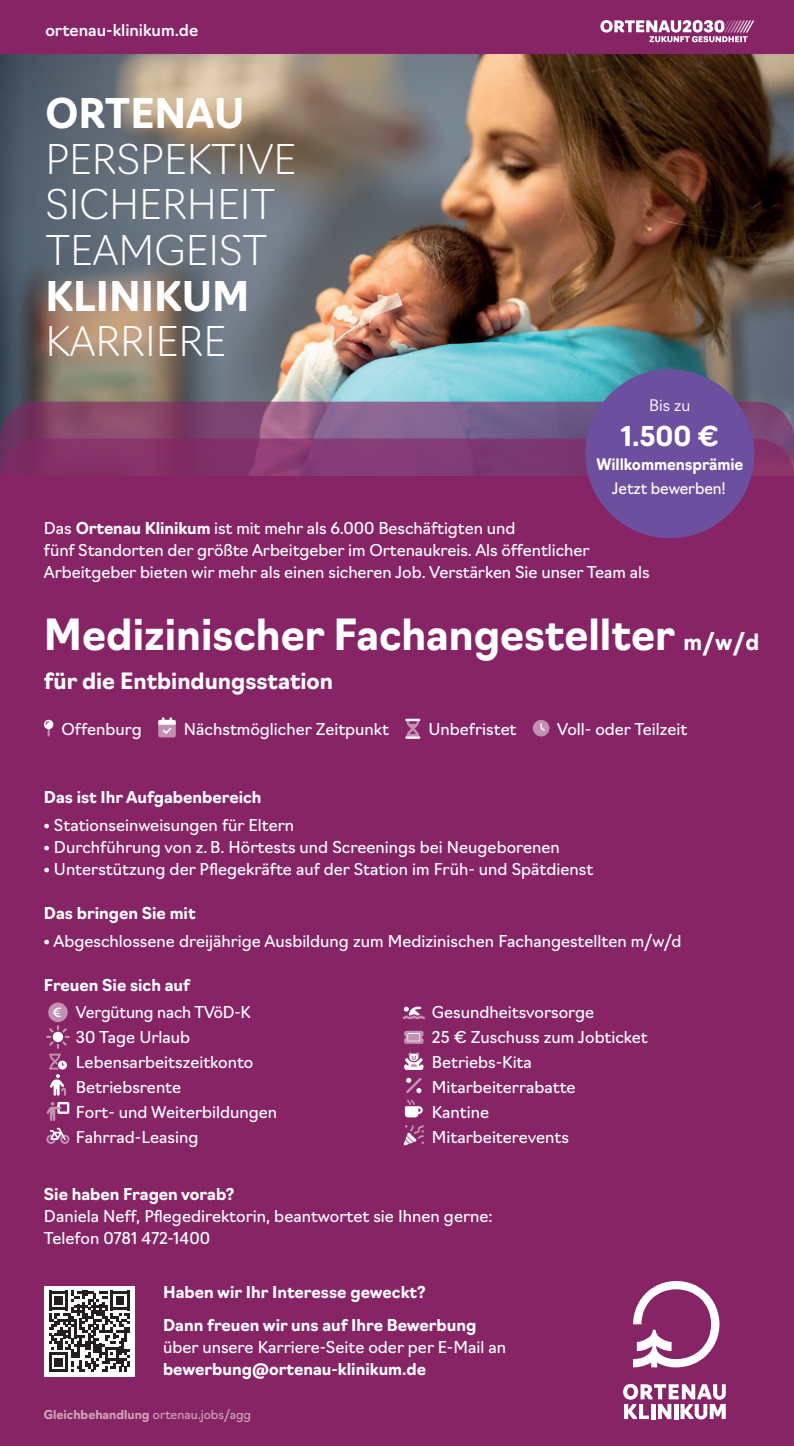
<style>
.page{position:relative;width:794px;height:1446px;background:#fff}
.page>*{position:absolute;margin:0;border:0;box-sizing:border-box;transform-origin:0 0}
.t1{font:700 42px "Navigo";color:#fff}
.t2{font:200 40px/45.6px "Navigo";color:#fff}
.t3{font:700 40px "Navigo";color:#fff}
.t4{font:700 26.6px "Navigo";color:#fff}
.t5{font:700 22px "Navigo";color:#fff}
.t6{font:16px/24.8px "Navigo";color:#fff}
.t7{font:700 16px/33.4px "Navigo";color:#fff}
.t8{font:500 16px "Navigo";color:#fff}
.t9{font:700 15.6px "Navigo";letter-spacing:-.005em;color:#fff}
.t10{font:15.6px "Navigo";letter-spacing:-.005em;color:#fff}
.t11{font:300 15.6px "Navigo";color:#fff}
.t12{font:700 12px "Navigo";color:#cea7b8}
.s1{font-weight:700}
.s2{font-size:22px}
.s3{font-weight:400}
</style>
<div class="page">
<img style="left:0;top:54px;width:794px;height:348px">
<div style="left:0;top:0;width:794px;height:54px;background:#862466"></div>
<svg style="left:600px;top:20px;width:154px;height:22px"></svg>
<svg style="left:0;top:402px;width:794px;height:36px;background:#7f537d"></svg>
<svg style="left:0;top:438px;width:794px;height:38px;background:#82356e"></svg>
<div style="left:0;top:476px;width:794px;height:970px;background:#862466"></div>
<svg style="left:44px;top:720px;width:9px;height:16px"></svg>
<svg style="left:158px;top:717px;width:18px;height:20px"></svg>
<svg style="left:405px;top:719px;width:15px;height:17px"></svg>
<hr style="left:405px;top:736px;width:15px;height:3px;background:#fff">
<svg style="left:533px;top:720px;width:16px;height:16px"></svg>
<svg style="left:46px;top:1002px;width:24px;height:93px"></svg>
<svg style="left:46px;top:1102px;width:23px;height:19px"></svg>
<svg style="left:46px;top:1128px;width:24px;height:16px"></svg>
<svg style="left:402px;top:1006px;width:23px;height:13px"></svg>
<svg style="left:404px;top:1031px;width:19px;height:13px"></svg>
<svg style="left:404px;top:1052px;width:19px;height:18px"></svg>
<svg style="left:406px;top:1078px;width:15px;height:15px"></svg>
<svg style="left:405px;top:1099px;width:18px;height:18px"></svg>
<svg style="left:404px;top:1125px;width:20px;height:20px"></svg>
<svg style="left:633px;top:1281px;width:86px;height:86px"></svg>
<svg style="left:623px;top:1384px;width:102px;height:35px"></svg>
<div style="left:44px;top:1286px;width:91px;height:90px;background:#fff"></div>
<svg style="left:49px;top:1290px;width:81px;height:82px"></svg>
<div style="left:585px;top:369px;width:169px;height:169px;background:#6d4fa0;border-radius:50%"></div>
<p class="t8" style="left:45px;top:18px;width:154px">ortenau-klinikum.de</p>
<h2 class="t3" style="left:45px;top:82px;width:200px">ORTENAU</h2>
<h2 class="t2" style="left:45px;top:133px;width:252px">PERSPEKTIVE<br>SICHERHEIT<br>TEAMGEIST</h2>
<h2 class="t3" style="left:45px;top:265px;width:206px">KLINIKUM</h2>
<h2 class="t2" style="left:45px;top:316px;width:182px">KARRIERE</h2>
<p class="t11" style="left:649px;top:393px;width:43px">Bis zu</p>
<h3 class="t4" style="left:621px;top:415px;width:99px">1.500 €</h3>
<p class="t9" style="left:596px;top:452px;width:148px">Willkommensprämie</p>
<p class="t10" style="left:612px;top:476px;width:115px">Jetzt bewerben!</p>
<p class="t6" style="left:44px;top:515px;width:607px;line-height:22px">Das <span class="s1">Ortenau Klinikum</span> ist mit mehr als 6.000 Beschäftigten und<br>fünf Standorten der größte Arbeitgeber im Ortenaukreis. Als öffentlicher<br>Arbeitgeber bieten wir mehr als einen sicheren Job. Verstärken Sie unser Team als</p>
<h1 class="t1" style="left:44px;top:601px;width:717px">Medizinischer Fachangestellter <span class="s2">m/w/d</span></h1>
<h3 class="t5" style="left:44px;top:664px;width:291px">für die Entbindungsstation</h3>
<p class="t6" style="left:61px;top:715px;width:82px">Offenburg</p>
<p class="t6" style="left:184px;top:715px;width:207px">Nächstmöglicher Zeitpunkt</p>
<p class="t6" style="left:428px;top:715px;width:90px">Unbefristet</p>
<p class="t6" style="left:557px;top:715px;width:132px">Voll- oder Teilzeit</p>
<p class="t7" style="left:44px;top:779px;width:219px">Das ist Ihr Aufgabenbereich</p>
<p class="t6" style="left:44px;top:811px;width:252px">● Stationseinweisungen für Eltern</p>
<p class="t6" style="left:44px;top:833px;width:517px">● Durchführung von z. B. Hörtests und Screenings bei Neugeborenen</p>
<p class="t6" style="left:44px;top:855px;width:551px">● Unterstützung der Pflegekräfte auf der Station im Früh- und Spätdienst</p>
<p class="t7" style="left:44px;top:895px;width:153px">Das bringen Sie mit</p>
<p class="t6" style="left:44px;top:927px;width:639px">● Abgeschlossene dreijährige Ausbildung zum Medizinischen Fachangestellten m/w/d</p>
<p class="t7" style="left:44px;top:967px;width:148px">Freuen Sie sich auf</p>
<p class="t6" style="left:76px;top:999px;width:203px">Vergütung nach TVöD-K<br>30 Tage Urlaub<br>Lebensarbeitszeitkonto<br>Betriebsrente<br>Fort- und Weiterbildungen<br>Fahrrad-Leasing</p>
<p class="t6" style="left:432px;top:999px;width:217px">Gesundheitsvorsorge<br>25 € Zuschuss zum Jobticket<br>Betriebs-Kita<br>Mitarbeiterrabatte<br>Kantine<br>Mitarbeiterevents</p>
<p class="t7" style="left:44px;top:1176px;width:192px">Sie haben Fragen vorab?</p>
<p class="t6" style="left:44px;top:1203px;width:450px;line-height:22px">Daniela Neff, Pflegedirektorin, beantwortet sie Ihnen gerne:<br>Telefon 0781 472-1400</p>
<p class="t7" style="left:163px;top:1274px;width:315px">Haben wir Ihr Interesse geweckt?<br>Dann freuen wir uns auf Ihre Bewerbung</p>
<p class="t6" style="left:163px;top:1333px;width:344px">über unsere Karriere-Seite oder per E-Mail an</p>
<p class="t7" style="left:163px;top:1351px;width:265px">bewerbung@ortenau-klinikum.de</p>
<p class="t12" style="left:44px;top:1405px;width:209px">Gleichbehandlung <span class="s3">ortenau.jobs/agg</span></p>
</div>
